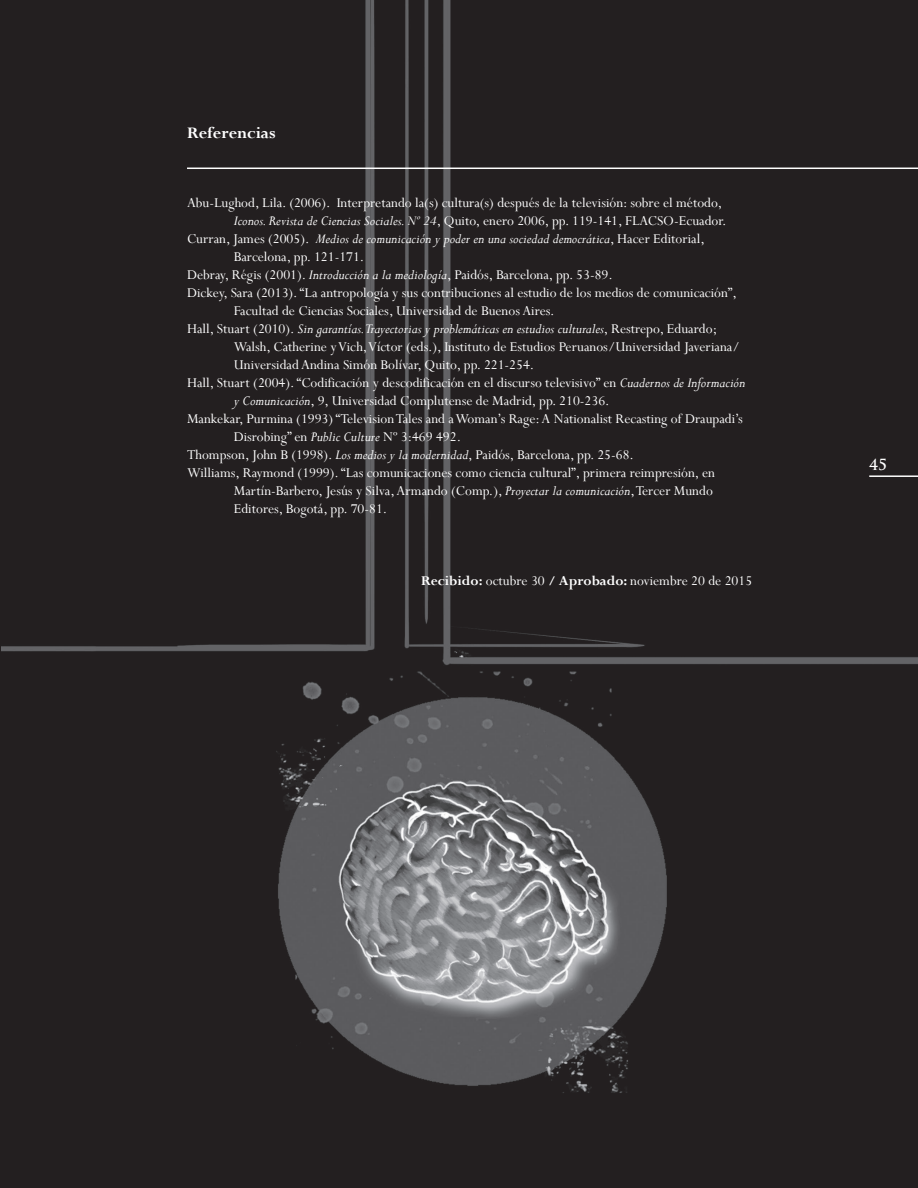
<style>
.page{position:relative;width:918px;height:1188px;background:#fff}
.page>*{position:absolute;margin:0;border:0;box-sizing:border-box;transform-origin:0 0}
.t1{font:700 18px "Perpetua";color:#fff}
.t2{font:15px "Perpetua";color:#fff}
.t3{font:italic 15px "Perpetua";color:#fff}
.t4{font:700 15px "Trajan Pro";color:#fff}
.s1{font-style:italic}
.s2{font-style:normal}
.s3{font-weight:700}
</style>
<div class="page">
<hr style="left:0;top:0;width:2px;height:1188px;background:#231f20">
<img style="left:2px;top:0;width:916px;height:1188px">
<hr style="left:187px;top:168px;width:731px;height:1px;background:#fff">
<hr style="left:869px;top:475px;width:49px;height:2px;background:#fff">
<p class="t1" style="left:187px;top:122px;width:90px">Referencias</p>
<p class="t2" style="left:187px;top:193px;width:537px">Abu-Lughod, Lila. (2006). Interpretando la(s) cultura(s) después de la televisión: sobre el método,</p>
<p class="t2" style="left:234px;top:211px;width:494px"><span class="s1">Iconos. Revista de Ciencias Sociales. Nº 24</span>, Quito, enero 2006, pp. 119-141, FLACSO-Ecuador.</p>
<p class="t3" style="left:187px;top:229px;width:519px"><span class="s2">Curran, James (2005).</span> Medios de comunicación y poder en una sociedad democrática<span class="s2">, Hacer Editorial,</span></p>
<p class="t2" style="left:234px;top:247px;width:132px">Barcelona, pp. 121-171.</p>
<p class="t2" style="left:187px;top:265px;width:427px">Debray, Régis (2001). <span class="s1">Introducción a la mediología</span>, Paidós, Barcelona, pp. 53-89.</p>
<p class="t2" style="left:187px;top:283px;width:551px">Dickey, Sara (2013). “La antropología y sus contribuciones al estudio de los medios de comunicación”,</p>
<p class="t2" style="left:234px;top:301px;width:322px">Facultad de Ciencias Sociales, Universidad de Buenos Aires.</p>
<p class="t3" style="left:187px;top:319px;width:532px"><span class="s2">Hall, Stuart (2010).</span> Sin garantías.Trayectorias y problemáticas en estudios culturales<span class="s2">, Restrepo, Eduardo;</span></p>
<p class="t2" style="left:234px;top:337px;width:508px">Walsh, Catherine y Vich, Víctor (eds.), Instituto de Estudios Peruanos/Universidad Javeriana/</p>
<p class="t2" style="left:234px;top:355px;width:302px">Universidad Andina Simón Bolívar, Quito, pp. 221-254.</p>
<p class="t2" style="left:187px;top:373px;width:560px">Hall, Stuart (2004). “Codificación y descodificación en el discurso televisivo” en <span class="s1">Cuadernos de Información</span></p>
<p class="t2" style="left:234px;top:391px;width:377px"><span class="s1">y Comunicación</span>, 9, Universidad Complutense de Madrid, pp. 210-236.</p>
<p class="t2" style="left:187px;top:409px;width:557px">Mankekar, Purmina (1993) “Television Tales and a Woman’s Rage: A Nationalist Recasting of Draupadi’s</p>
<p class="t2" style="left:234px;top:427px;width:229px">Disrobing” en <span class="s1">Public Culture</span> Nº 3:469 492.</p>
<p class="t2" style="left:187px;top:445px;width:448px">Thompson, John B (1998). <span class="s1">Los medios y la modernidad</span>, Paidós, Barcelona, pp. 25-68.</p>
<p class="t2" style="left:187px;top:463px;width:530px">Williams, Raymond (1999). “Las comunicaciones como ciencia cultural”, primera reimpresión, en</p>
<p class="t2" style="left:234px;top:481px;width:481px">Martín-Barbero, Jesús y Silva, Armando (Comp.), <span class="s1">Proyectar la comunicación</span>, Tercer Mundo</p>
<p class="t2" style="left:234px;top:499px;width:155px">Editores, Bogotá, pp. 70-81.</p>
<p class="t2" style="left:421px;top:571px;width:333px"><span class="s3">Recibido:</span> octubre 30 <span class="s3">/ Aprobado:</span> noviembre 20 de 2015</p>
<p class="t4" style="left:869px;top:456px;width:19px">45</p>
</div>
